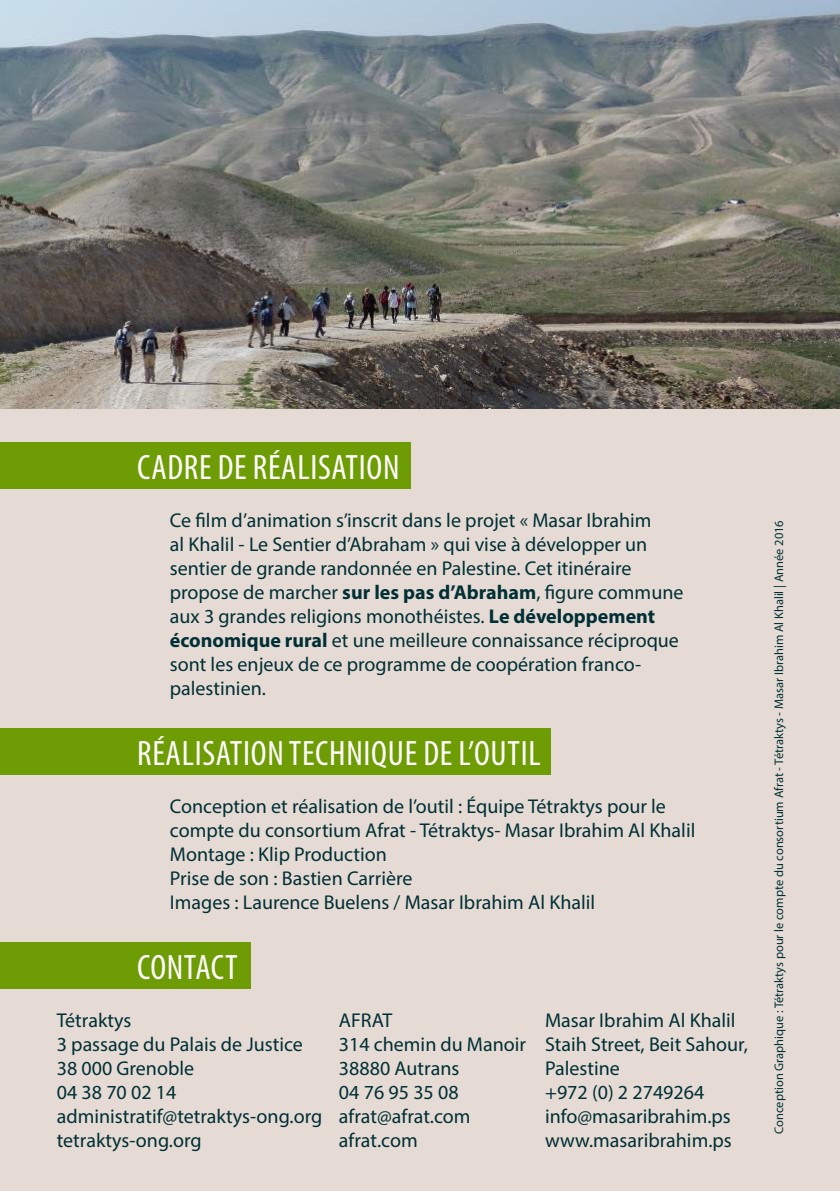
<style>
.page{position:relative;width:840px;height:1191px;background:#fff}
.page>*{position:absolute;margin:0;border:0;box-sizing:border-box;transform-origin:0 0}
.t1{font:condensed 35.4px "Myriad Pro";letter-spacing:.02em;color:#fff}
.t2{font:20px/24px "Myriad Pro";color:#002f35}
.t3{font:12.4px "Myriad Pro";color:#002f35}
.s1{font-weight:700}
</style>
<div class="page">
<div style="left:0;top:0;width:839px;height:1191px;background:#e6dbd4"></div>
<img style="left:0;top:0;width:839px;height:408px">
<div style="left:0;top:443px;width:410px;height:46px;background:#6e9c05"></div>
<div style="left:0;top:728px;width:550px;height:47px;background:#6e9c05"></div>
<div style="left:0;top:943px;width:251px;height:46px;background:#6e9c05"></div>
<h1 class="t1" style="left:137px;top:446px;width:264px">CADRE DE RÉALISATION</h1>
<p class="t2" style="left:170px;top:507px;width:515px">Ce film d’animation s’inscrit dans le projet « Masar I brahim<br>al Khalil - Le Sentier d’Abraham » qui vise à développer un sentier de grande randonnée en Palestine. Cet itinéraire propose de marcher <span class="s1">sur les pas d’Abraham</span>, figure commune aux 3 grandes religions monothéistes. <span class="s1">Le développement économique rural</span> et une meilleure connaissance réciproque sont les enjeux de ce programme de coopération franco&shy;palestinien.</p>
<h1 class="t1" style="left:137px;top:732px;width:402px">RÉALISATION TECHNIQUE DE L’OUTIL</h1>
<p class="t2" style="left:170px;top:793px;width:527px">Conception et réalisation de l’outil : Équipe Tétraktys pour le compte du consortium Afrat - Tétraktys- Masar I brahim Al Khalil Montage : Klip Production<br>Prise de son : Bastien Carrière<br>I mages : Laurence Buelens / Masar I brahim Al Khalil</p>
<h1 class="t1" style="left:137px;top:946px;width:102px">CONTACT</h1>
<p class="t2" style="left:57px;top:1007px;width:267px">Tétraktys<br>3 passage du Palais de Justice<br>38 000 Grenoble<br>04 38 70 02 14 administratif@tetraktys-ong.org tetraktys-ong.org</p>
<p class="t2" style="left:339px;top:1007px;width:188px">AFRAT<br>314 chemin du Manoir<br>38880 Autrans<br>04 76 95 35 08 afrat@afrat.com afrat.com</p>
<p class="t2" style="left:544px;top:1007px;width:204px">Masar I brahim Al Khalil<br>Staih Street, Beit Sahour,<br>Palestine<br>+972 (0) 2 2749264 info@masaribrahim.ps www.masaribrahim.ps</p>
<p class="t3" style="left:771px;top:1133px;width:615px;rotate:-90deg">Conception Graphique : Tétraktys pour le compte du consortium Afrat - Tétraktys - Masar I brahim Al Khalil | Année 2016</p>
</div>
